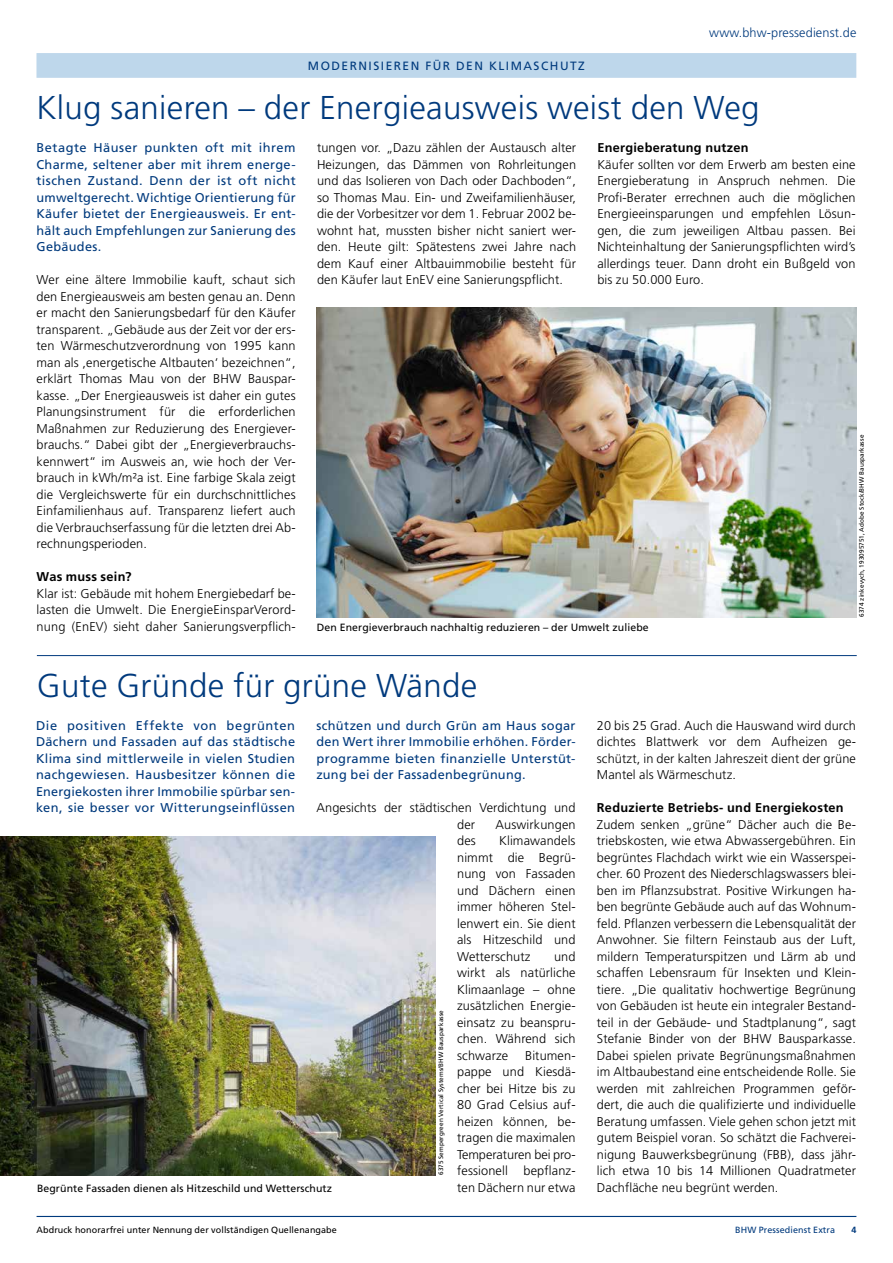
<style>
.page{position:relative;width:893px;height:1263px;background:#fff}
.page>*{position:absolute;margin:0;border:0;box-sizing:border-box;transform-origin:0 0}
.t1{font:300 33px "Frutiger LT Std";letter-spacing:.01em;color:#003a7d}
.t2{font:300 12.75px/16.5px "Frutiger LT Std";letter-spacing:.01em;color:#000;text-align:justify}
.t3{font:12.75px/16.5px "Frutiger LT Std";letter-spacing:.02em;color:#003a7d;text-align:justify}
.t4{font:700 12.75px "Frutiger LT Std";letter-spacing:.02em;color:#000}
.t5{font:300 12.75px "Frutiger LT Std";letter-spacing:.01em;color:#003a7d}
.t6{font:12px "Frutiger LT Std";letter-spacing:.125em;color:#003a7d}
.t7{font:10.5px "Frutiger LT Std";letter-spacing:.01em;color:#000}
.t8{font:9px "Frutiger LT Std";letter-spacing:.01em;color:#000}
.t9{font:9px "Frutiger LT Std";letter-spacing:.01em;color:#003a7d}
.t10{font:700 9px "Frutiger LT Std";color:#003a7d}
.t11{font:6.3px "Frutiger LT Std";letter-spacing:.01em;color:#000}
</style>
<div class="page">
<hr style="left:37px;top:1216px;width:819px;height:1px;background:#003a7d">
<div style="left:36px;top:53px;width:820px;height:25px;background:#bed7eb"></div>
<hr style="left:37px;top:655px;width:820px;height:1px;background:#003a7d">
<img style="left:317px;top:308px;width:539px;height:309px">
<img style="left:0;top:837px;width:436px;height:338px">
<p class="t5" style="left:709px;top:25px;width:149px">www.bhw-pressedienst.de</p>
<p class="t6" style="left:308px;top:58px;width:278px">MODERNISIEREN FÜR DEN KLIMASCHUTZ</p>
<h1 class="t1" style="left:36px;top:89px;width:724px">Klug sanieren – der Energieausweis weist den Weg</h1>
<p class="t3" style="left:37px;top:139px;width:261px">Betagte Häuser punkten oft mit ihrem Charme, seltener aber mit ihrem energe&shy;tischen Zustand. Denn der ist oft nicht umweltgerecht. Wichtige Orientierung für Käufer bietet der Energieausweis. Er ent&shy;hält auch Empfehlungen zur Sanierung des Gebäudes.</p>
<p class="t2" style="left:37px;top:272px;width:261px">Wer eine ältere Immobilie kauft, schaut sich den Energieausweis am besten genau an. Denn er macht den Sanierungsbedarf für den Käufer transparent. „Gebäude aus der Zeit vor der ers&shy;ten Wärmeschutzverordnung von 1995 kann man als ,energetische Altbauten‘ bezeichnen“, erklärt Thomas Mau von der BHW Bauspar&shy;kasse. „Der Energieausweis ist daher ein gutes Planungsinstrument für die erforderlichen Maßnahmen zur Reduzierung des Energiever&shy;brauchs.“ Dabei gibt der „Energieverbrauchs&shy;kennwert“ im Ausweis an, wie hoch der Ver&shy;brauch in kWh/m²a ist. Eine farbige Skala zeigt die Vergleichswerte für ein durchschnittliches Einfamilienhaus auf. Transparenz liefert auch die Verbrauchserfassung für die letzten drei Ab&shy;rechnungsperioden.</p>
<p class="t4" style="left:37px;top:569px;width:96px">Was muss sein?</p>
<p class="t2" style="left:37px;top:585px;width:261px">Klar ist: Gebäude mit hohem Energiebedarf be&shy;lasten die Umwelt. Die EnergieEinsparVerord&shy;nung (EnEV) sieht daher Sanierungsverpflich-</p>
<p class="t2" style="left:317px;top:140px;width:261px">tungen vor. „Dazu zählen der Austausch alter Heizungen, das Dämmen von Rohrleitungen und das Isolieren von Dach oder Dachboden“, so Thomas Mau. Ein- und Zweifamilienhäuser, die der Vorbesitzer vor dem 1. Februar 2002 be&shy;wohnt hat, mussten bisher nicht saniert wer&shy;den. Heute gilt: Spätestens zwei Jahre nach dem Kauf einer Altbauimmobilie besteht für den Käufer laut EnEV eine Sanierungspflicht.</p>
<p class="t4" style="left:597px;top:140px;width:153px">Energieberatung nutzen</p>
<p class="t2" style="left:597px;top:156px;width:260px">Käufer sollten vor dem Erwerb am besten eine Energieberatung in Anspruch nehmen. Die Profi-Berater errechnen auch die möglichen Energieeinsparungen und empfehlen Lösun&shy;gen, die zum jeweiligen Altbau passen. Bei Nichteinhaltung der Sanierungspflichten wird’s allerdings teuer. Dann droht ein Bußgeld von bis zu 50.000 Euro.</p>
<p class="t11" style="left:858px;top:617px;width:183px;rotate:-90deg">6374 zinkevych, 193095751, Adobe Stock/BHW Bausparkasse</p>
<p class="t7" style="left:317px;top:621px;width:333px">Den Energieverbrauch nachhaltig reduzieren – der Umwelt zuliebe</p>
<h1 class="t1" style="left:37px;top:667px;width:442px">Gute Gründe für grüne Wände</h1>
<p class="t3" style="left:36px;top:717px;width:261px">Die positiven Effekte von begrünten Dächern und Fassaden auf das städtische Klima sind mittlerweile in vielen Studien nachgewiesen. Hausbesitzer können die Energiekosten ihrer Immobilie spürbar sen&shy;ken, sie besser vor Witterungseinflüssen</p>
<p class="t3" style="left:316px;top:717px;width:261px">schützen und durch Grün am Haus sogar den Wert ihrer Immobilie erhöhen. Förder&shy;programme bieten finanzielle Unterstüt&shy;zung bei der Fassadenbegrünung.</p>
<p class="t2" style="left:457px;top:800px;width:120px;text-indent:-141px">Angesichts der städtischen Verdichtung und der</p>
<p class="t2" style="left:496px;top:816px;width:82px">Auswirkungen</p>
<p class="t7" style="left:37px;top:1182px;width:296px">Begrünte Fassaden dienen als Hitzeschild und Wetterschutz</p>
<p class="t8" style="left:37px;top:1224px;width:302px">Abdruck honorarfrei unter Nennung der vollständigen Quellenangabe</p>
<p class="t11" style="left:437px;top:1175px;width:166px;rotate:-90deg">6375 Sempergreen Vertical Systems/BHW Bausparkasse</p>
<p class="t2" style="left:457px;top:833px;width:120px;text-indent:42px">Klimawandels nimmt die Begrü&shy;nung von Fassaden und Dächern einen immer höheren Stel&shy;lenwert ein. Sie dient als Hitzeschild und Wetterschutz</p>
<p class="t2" style="left:457px;top:833px;width:20px">des</p>
<p class="t2" style="left:457px;top:948px;width:120px;text-indent:97px">und wirkt als natürliche Klimaanlage – ohne zusätzlichen Energie&shy;einsatz zu beanspru&shy;chen. Während sich schwarze</p>
<p class="t2" style="left:457px;top:1047px;width:120px;text-indent:68px">Bitumen&shy;pappe und Kiesdä&shy;cher bei Hitze bis zu 80 Grad Celsius auf&shy;heizen können, be&shy;tragen die maximalen Temperaturen bei pro&shy;fessionell bepflanz&shy;ten Dächern nur etwa</p>
<p class="t2" style="left:597px;top:717px;width:261px">20 bis 25 Grad. Auch die Hauswand wird durch dichtes Blattwerk vor dem Aufheizen ge&shy;schützt, in der kalten Jahreszeit dient der grüne Mantel als Wärmeschutz.</p>
<p class="t4" style="left:597px;top:800px;width:248px">Reduzierte Betriebs- und Energiekosten</p>
<p class="t2" style="left:597px;top:816px;width:261px">Zudem senken „grüne“ Dächer auch die Be&shy;triebskosten, wie etwa Abwassergebühren. Ein begrüntes Flachdach wirkt wie ein Wasserspei&shy;cher. 60 Prozent des Niederschlagswassers blei&shy;ben im Pflanzsubstrat. Positive Wirkungen ha&shy;ben begrünte Gebäude auch auf das Wohnum&shy;feld. Pflanzen verbessern die Lebensqualität der Anwohner. Sie filtern Feinstaub aus der Luft, mildern Temperaturspitzen und Lärm ab und schaffen Lebensraum für Insekten und Klein&shy;tiere. „Die qualitativ hochwertige Begrünung von Gebäuden ist heute ein integraler Bestand&shy;teil in der Gebäude- und Stadtplanung“, sagt Stefanie Binder von der BHW Bausparkasse.<br>Dabei spielen private Begrünungsmaßnahmen im Altbaubestand eine entscheidende Rolle. Sie werden mit zahlreichen Programmen geför&shy;dert, die auch die qualifizierte und individuelle Beratung umfassen. Viele gehen schon jetzt mit gutem Beispiel voran. So schätzt die Fachverei&shy;nigung Bauwerksbegrünung (FBB), dass jähr&shy;lich etwa 10 bis 14 Millionen Quadratmeter Dachfläche neu begrünt werden.</p>
<p class="t9" style="left:735px;top:1224px;width:101px">BHW Pressedienst Extra</p>
<p class="t10" style="left:851px;top:1224px;width:7px">4</p>
</div>
